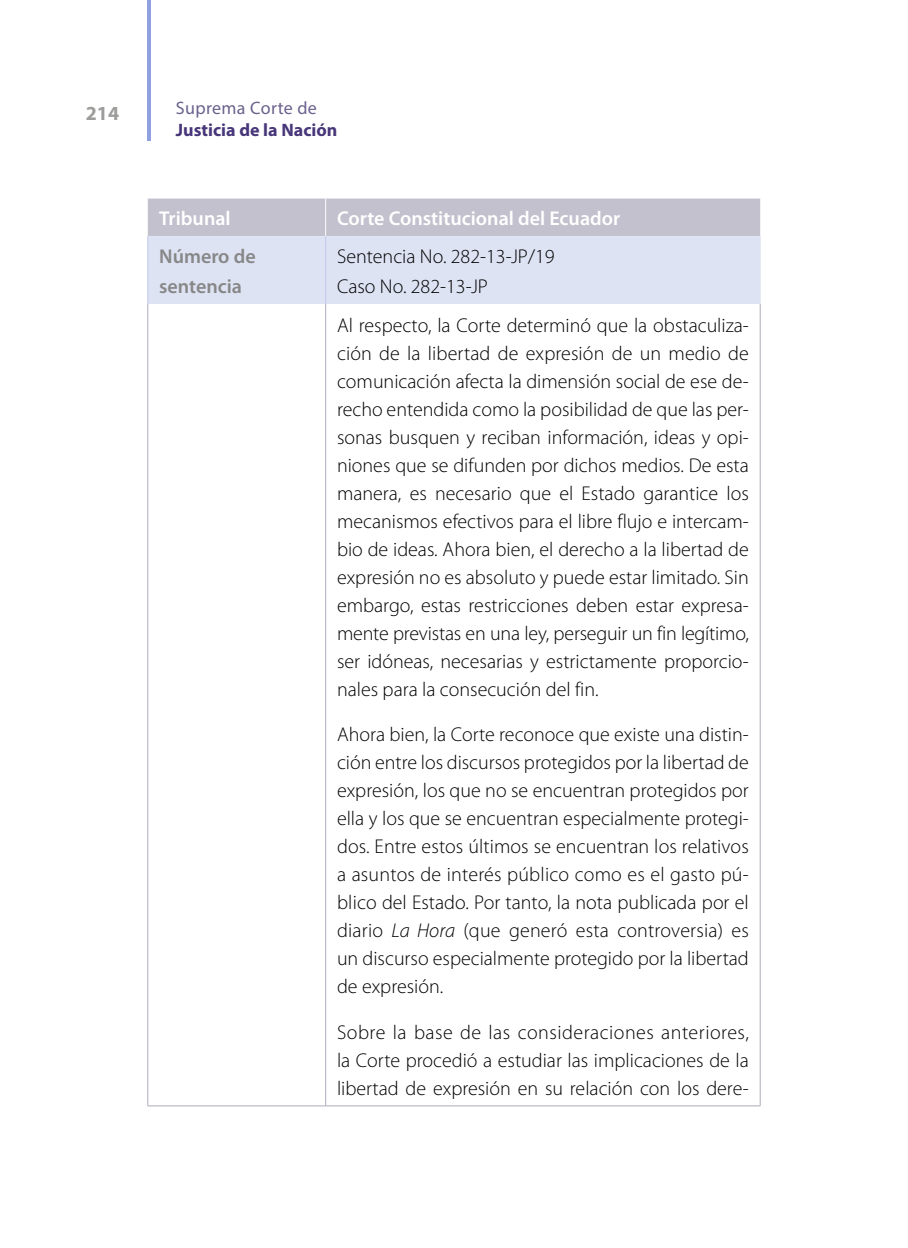
<style>
.page{position:relative;width:908px;height:1248px;background:#fff}
.page>*{position:absolute;margin:0;border:0;box-sizing:border-box;transform-origin:0 0}
.TablaCuerpo{font:300 20px/28px "Myriad Pro";color:#000;text-align:justify}
.TablaTitulo2{font:300 20px "Myriad Pro";color:#000}
.TablaTitulo1{font:600 20px "Myriad Pro";color:#fff}
.TablaColumnaIzq{font:600 20px/30px "Myriad Pro";color:#878787}
.t1{font:700 20px "Myriad Pro";color:#9d9d9c}
.t2{font:700 18px "Myriad Pro";color:#473679}
.t3{font:18px "Myriad Pro";letter-spacing:.02em;color:#6b628d}
.s1{font-style:italic}
</style>
<div class="page">
<hr style="left:147px;top:0;width:4px;height:141px;background:#8fa1e0">
<svg style="left:148px;top:198px;width:611px;height:106px;background:#d4d7e6"></svg>
<hr style="left:325px;top:304px;width:1px;height:801px;background:#adabbc">
<hr style="left:147px;top:1105px;width:178px;height:1px;background:#adabbc">
<hr style="left:325px;top:1105px;width:435px;height:1px;background:#adabbc">
<hr style="left:147px;top:236px;width:1px;height:68px;background:#c0c8eb">
<hr style="left:759px;top:236px;width:1px;height:68px;background:#dee3f4">
<hr style="left:147px;top:304px;width:1px;height:801px;background:#adabbc">
<hr style="left:759px;top:304px;width:1px;height:801px;background:#adabbc">
<hr style="left:325px;top:198px;width:1px;height:38px;background:#fff">
<hr style="left:325px;top:236px;width:1px;height:68px;background:#c0c8eb">
<p class="t1" style="left:86px;top:101px;width:35px">214</p>
<p class="t3" style="left:176px;top:97px;width:142px">Suprema Corte de</p>
<p class="t2" style="left:176px;top:118px;width:163px">Justicia de la Nación</p>
<p class="TablaTitulo1" style="left:159px;top:205px;width:73px">Tribunal</p>
<p class="TablaTitulo1" style="left:337px;top:205px;width:284px">Corte Constitucional del Ecuador</p>
<p class="TablaColumnaIzq" style="left:159px;top:240px;width:98px">Número de sentencia</p>
<p class="TablaTitulo2" style="left:337px;top:244px;width:219px">Sentencia No. 282-13-JP/19</p>
<p class="TablaTitulo2" style="left:337px;top:274px;width:152px">Caso No. 282-13-JP</p>
<p class="TablaCuerpo" style="left:337px;top:311px;width:413px">Al respecto, la Corte determinó que la obstaculiza&shy;ción de la libertad de expresión de un medio de comunicación afecta la dimensión social de ese de&shy;recho entendida como la posibilidad de que las per&shy;sonas busquen y reciban información, ideas y opi&shy;niones que se difunden por dichos medios. De esta manera, es necesario que el Estado garantice los mecanismos efectivos para el libre flujo e intercam&shy;bio de ideas. Ahora bien, el derecho a la libertad de expresión no es absoluto y puede estar limitado. Sin embargo, estas restricciones deben estar expresa&shy;mente previstas en una ley, perseguir un fin legítimo, ser idóneas, necesarias y estrictamente proporcio&shy;nales para la consecución del fin.</p>
<p class="TablaCuerpo" style="left:337px;top:720px;width:413px">Ahora bien, la Corte reconoce que existe una distin&shy;ción entre los discursos protegidos por la libertad de expresión, los que no se encuentran protegidos por ella y los que se encuentran especialmente protegi&shy;dos. Entre estos últimos se encuentran los relativos a asuntos de interés público como es el gasto pú&shy;blico del Estado. Por tanto, la nota publicada por el diario <span class="s1">La Hora</span> (que generó esta controversia) es un discurso especialmente protegido por la libertad de expresión.</p>
<p class="TablaCuerpo" style="left:337px;top:1017px;width:413px">Sobre la base de las consideraciones anteriores, la Corte procedió a estudiar las implicaciones de la libertad de expresión en su relación con los dere-</p>
</div>
